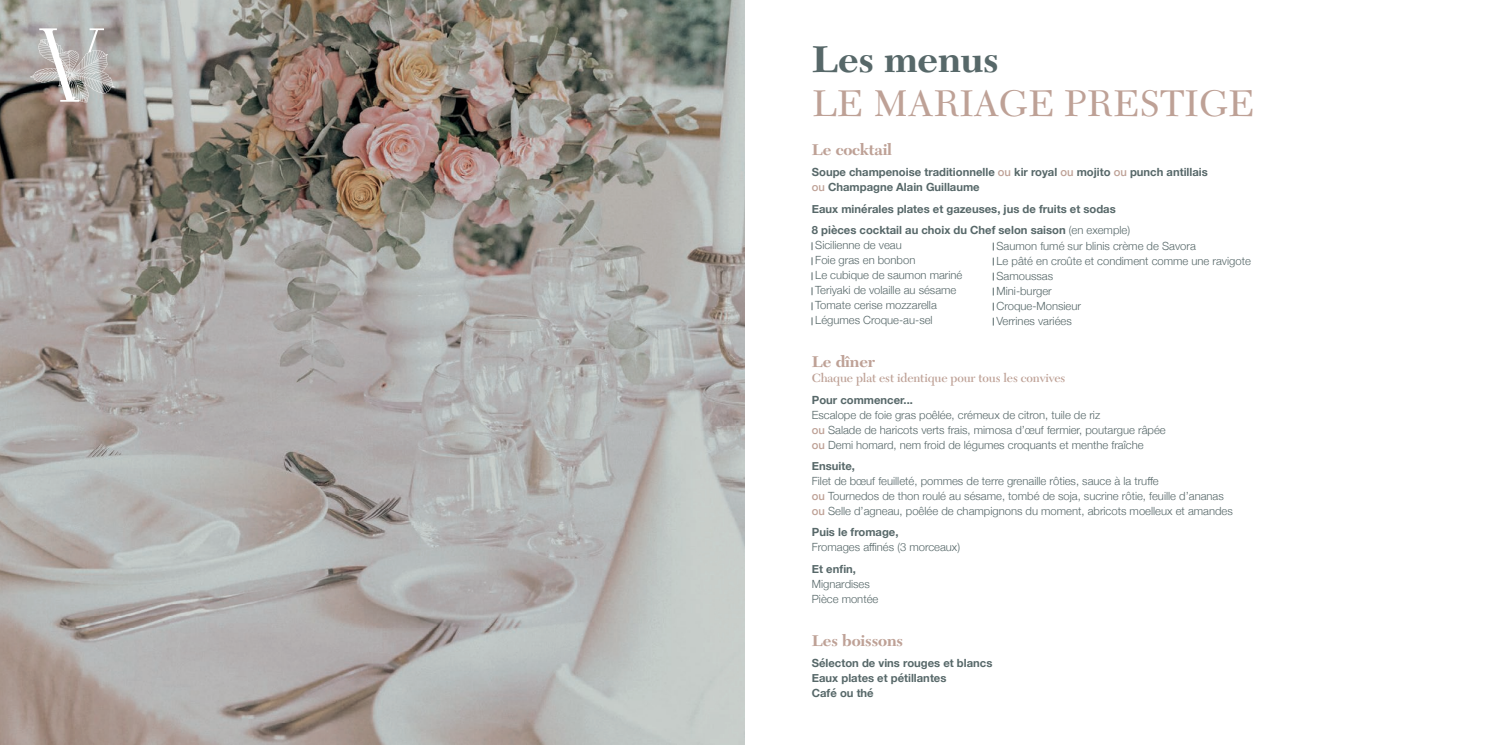
<style>
.page{position:relative;width:1489px;height:745px;background:#fff}
.page>*{position:absolute;margin:0;border:0;box-sizing:border-box;transform-origin:0 0}
.t1{font:38.75px "New Caledonia LT Std";letter-spacing:-.01em;color:#bea196}
.t2{font:700 38.75px "New Caledonia LT Std";letter-spacing:-.01em;color:#576869}
.t3{font:700 16.25px "New Caledonia LT Std";letter-spacing:-.01em;color:#bea196}
.t4{font:600 12.5px "New Caledonia LT Std";letter-spacing:-.01em;color:#bea196}
.t5{font:300 11.25px/15px "Helvetica Neue";color:#576869}
.t6{font:700 11.25px/15px "Helvetica Neue";color:#576869}
.s1{font-weight:500;color:#bea196}
.s2{font-weight:300}
</style>
<div class="page">
<img style="left:0;top:0;width:744px;height:744px">
<svg style="left:30px;top:28px;width:85px;height:74px;background:#b1adab"></svg>
<h1 class="t2" style="left:811px;top:36px;width:189px">Les menus</h1>
<h1 class="t1" style="left:811px;top:81px;width:444px">LE MARIAGE PRESTIGE</h1>
<h2 class="t3" style="left:811px;top:140px;width:82px">Le cocktail</h2>
<p class="t6" style="left:811px;top:165px;width:397px">Soupe champenoise traditionnelle <span class="s1">ou</span> kir royal <span class="s1">ou</span> mojito <span class="s1">ou</span> punch antillais <span class="s1">ou</span> Champagne Alain Guillaume</p>
<p class="t6" style="left:811px;top:198px;width:320px;line-height:21.4px">Eaux minérales plates et gazeuses, jus de fruits et sodas<br>8 pièces cocktail au choix du Chef selon saison <span class="s2">(en exemple)</span></p>
<p class="t5" style="left:815px;top:237px;width:149px">Sicilienne de veau<br>Foie gras en bonbon<br>Le cubique de saumon mariné<br>Teriyaki de volaille au sésame<br>Tomate cerise mozzarella<br>Légumes Croque-au-sel</p>
<h2 class="t3" style="left:811px;top:352px;width:65px">Le dîner</h2>
<p class="t4" style="left:811px;top:370px;width:255px">Chaque plat est identique pour tous les convives</p>
<p class="t6" style="left:811px;top:392px;width:103px">Pour commencer...</p>
<p class="t5" style="left:811px;top:406px;width:355px">Escalope de foie gras poêlée, crémeux de citron, tuile de riz<br><span class="s1">ou</span> Salade de haricots verts frais, mimosa d’œuf fermier, poutargue râpée <span class="s1">ou</span> Demi homard, nem froid de légumes croquants et menthe fraîche</p>
<p class="t6" style="left:811px;top:458px;width:45px">Ensuite,</p>
<p class="t5" style="left:811px;top:472px;width:422px">Filet de bœuf feuilleté, pommes de terre grenaille rôties, sauce à la truffe<br><span class="s1">ou</span> Tournedos de thon roulé au sésame, tombé de soja, sucrine rôtie, feuille d’ananas <span class="s1">ou</span> Selle d’agneau, poêlée de champignons du moment, abricots moelleux et amandes</p>
<p class="t6" style="left:811px;top:525px;width:88px">Puis le fromage,</p>
<p class="t5" style="left:811px;top:538px;width:150px">Fromages affinés (3 morceaux)</p>
<p class="t6" style="left:811px;top:561px;width:46px">Et enfin,</p>
<p class="t5" style="left:811px;top:575px;width:68px">Mignardises<br>Pièce montée</p>
<h2 class="t3" style="left:811px;top:630px;width:93px">Les boissons</h2>
<p class="t6" style="left:811px;top:655px;width:182px">Sélecton de vins rouges et blancs<br>Eaux plates et pétillantes<br>Café ou thé</p>
<p class="t5" style="left:996px;top:237px;width:256px">Saumon fumé sur blinis crème de Savora<br>Le pâté en croûte et condiment comme une ravigote<br>Samoussas<br>Mini-burger<br>Croque-Monsieur<br>Verrines variées</p>
</div>
